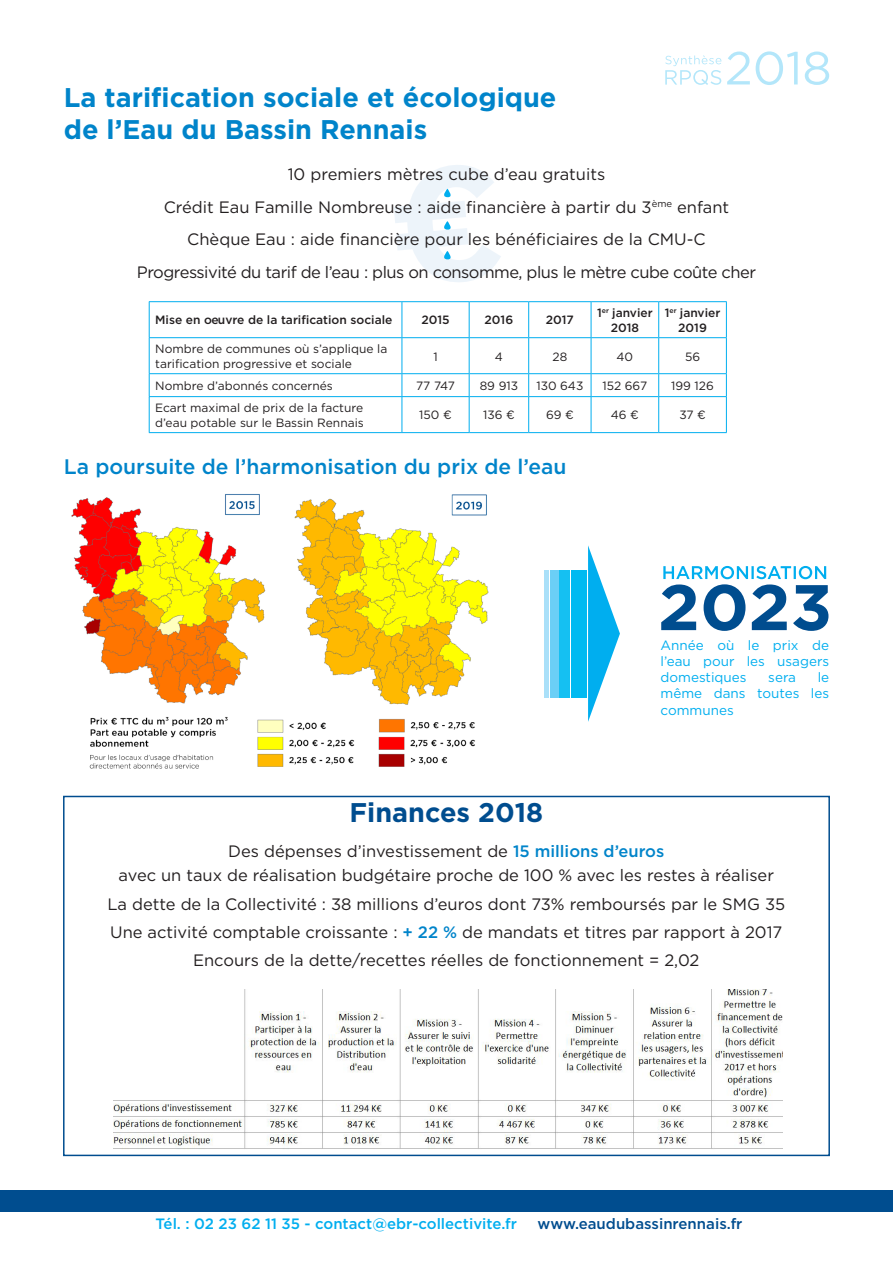
<style>
.page{position:relative;width:893px;height:1263px;background:#fff}
.page>*{position:absolute;margin:0;border:0;box-sizing:border-box;transform-origin:0 0}
.t1{font:700 27px/32.4px "Gotham";color:#0084ca}
.t2{font:700 27px "Gotham";color:#004d8f}
.t3{font:500 21px "Gotham";color:#0084ca}
.t4{font:16.5px/24px "Gotham";color:#231f20;text-align:center}
.t5{font:16.5px "Gotham";letter-spacing:-.03em;color:#231f20}
.t6{font:500 15px "Gotham";color:#00aeef}
.t7{font:500 15px "Gotham";color:#004d8f}
.t8{font:13.5px/16.2px "Gotham";color:#00aeef;text-align:justify}
.t9{font:12px/14.4px "Gotham";color:#231f20}
.t10{font:500 12px/14.4px "Gotham";color:#231f20;text-align:center}
.s1{font-weight:500;color:#0084ca}
</style>
<div class="page">
<div style="left:63px;top:796px;width:767px;height:360px;border:2px solid #004d8f"></div>
<img style="left:114px;top:989px;width:668px;height:161px">
<hr style="left:149px;top:301px;width:253px;height:1px;background:#00aeef">
<hr style="left:149px;top:302px;width:1px;height:35px;background:#00aeef">
<hr style="left:402px;top:301px;width:67px;height:1px;background:#00aeef">
<hr style="left:402px;top:302px;width:1px;height:35px;background:#00aeef">
<hr style="left:469px;top:301px;width:60px;height:1px;background:#00aeef">
<hr style="left:469px;top:302px;width:1px;height:35px;background:#00aeef">
<hr style="left:529px;top:301px;width:62px;height:1px;background:#00aeef">
<hr style="left:528px;top:302px;width:1px;height:35px;background:#00aeef">
<hr style="left:591px;top:301px;width:68px;height:1px;background:#00aeef">
<hr style="left:591px;top:302px;width:1px;height:35px;background:#00aeef">
<hr style="left:659px;top:301px;width:68px;height:1px;background:#00aeef">
<hr style="left:658px;top:302px;width:1px;height:35px;background:#00aeef">
<hr style="left:726px;top:302px;width:1px;height:35px;background:#00aeef">
<hr style="left:149px;top:337px;width:253px;height:1px;background:#00aeef">
<hr style="left:149px;top:338px;width:1px;height:35px;background:#00aeef">
<hr style="left:402px;top:337px;width:67px;height:1px;background:#00aeef">
<hr style="left:402px;top:338px;width:1px;height:35px;background:#00aeef">
<hr style="left:469px;top:337px;width:60px;height:1px;background:#00aeef">
<hr style="left:469px;top:338px;width:1px;height:35px;background:#00aeef">
<hr style="left:529px;top:337px;width:62px;height:1px;background:#00aeef">
<hr style="left:528px;top:338px;width:1px;height:35px;background:#00aeef">
<hr style="left:591px;top:337px;width:68px;height:1px;background:#00aeef">
<hr style="left:591px;top:338px;width:1px;height:35px;background:#00aeef">
<hr style="left:659px;top:337px;width:68px;height:1px;background:#00aeef">
<hr style="left:658px;top:338px;width:1px;height:35px;background:#00aeef">
<hr style="left:726px;top:338px;width:1px;height:35px;background:#00aeef">
<hr style="left:149px;top:373px;width:253px;height:1px;background:#00aeef">
<svg style="left:149px;top:374px;width:1px;height:22px"></svg>
<hr style="left:402px;top:373px;width:67px;height:1px;background:#00aeef">
<svg style="left:402px;top:374px;width:1px;height:22px"></svg>
<hr style="left:469px;top:373px;width:60px;height:1px;background:#00aeef">
<svg style="left:469px;top:374px;width:1px;height:22px"></svg>
<hr style="left:529px;top:373px;width:62px;height:1px;background:#00aeef">
<svg style="left:528px;top:374px;width:1px;height:22px"></svg>
<hr style="left:591px;top:373px;width:68px;height:1px;background:#00aeef">
<svg style="left:591px;top:374px;width:1px;height:22px"></svg>
<hr style="left:659px;top:373px;width:68px;height:1px;background:#00aeef">
<svg style="left:658px;top:374px;width:1px;height:22px"></svg>
<svg style="left:726px;top:374px;width:1px;height:22px"></svg>
<hr style="left:149px;top:396px;width:253px;height:1px;background:#00aeef">
<hr style="left:149px;top:397px;width:1px;height:35px;background:#00aeef">
<hr style="left:402px;top:396px;width:67px;height:1px;background:#00aeef">
<hr style="left:402px;top:397px;width:1px;height:35px;background:#00aeef">
<hr style="left:469px;top:396px;width:60px;height:1px;background:#00aeef">
<hr style="left:469px;top:397px;width:1px;height:35px;background:#00aeef">
<hr style="left:529px;top:396px;width:62px;height:1px;background:#00aeef">
<hr style="left:528px;top:397px;width:1px;height:35px;background:#00aeef">
<hr style="left:591px;top:396px;width:68px;height:1px;background:#00aeef">
<hr style="left:591px;top:397px;width:1px;height:35px;background:#00aeef">
<hr style="left:659px;top:396px;width:68px;height:1px;background:#00aeef">
<hr style="left:658px;top:397px;width:1px;height:35px;background:#00aeef">
<hr style="left:726px;top:397px;width:1px;height:35px;background:#00aeef">
<hr style="left:149px;top:432px;width:253px;height:1px;background:#00aeef">
<hr style="left:402px;top:432px;width:67px;height:1px;background:#00aeef">
<hr style="left:469px;top:432px;width:60px;height:1px;background:#00aeef">
<hr style="left:529px;top:432px;width:62px;height:1px;background:#00aeef">
<hr style="left:591px;top:432px;width:68px;height:1px;background:#00aeef">
<hr style="left:659px;top:432px;width:68px;height:1px;background:#00aeef">
<div style="left:0;top:1190px;width:893px;height:22px;background:#004d8f"></div>
<svg style="left:661px;top:566px;width:167px;height:65px"></svg>
<img style="left:71px;top:494px;width:418px;height:275px">
<svg style="left:588px;top:545px;width:32px;height:177px"></svg>
<div style="left:571px;top:570px;width:16px;height:127px;background:#00baf1"></div>
<div style="left:559px;top:570px;width:11px;height:127px;background:#15c0f2"></div>
<div style="left:550px;top:570px;width:8px;height:127px;background:#6bcff6"></div>
<div style="left:544px;top:570px;width:5px;height:127px;background:#aae0f9"></div>
<svg style="left:394px;top:165px;width:107px;height:117px"></svg>
<svg style="left:727px;top:51px;width:102px;height:34px"></svg>
<svg style="left:665px;top:55px;width:56px;height:30px"></svg>
<p class="t1" style="left:64px;top:81px;width:494px">La tarification sociale et écologique de l’Eau du Bassin Rennais</p>
<p class="t4" style="left:288px;top:162px;width:319px">10 premiers mètres cube d’eau gratuits</p>
<p class="t4" style="left:164px;top:195px;width:567px">Crédit Eau Famille Nombreuse : aide financière à partir du 3<sup>ème</sup> enfant</p>
<p class="t4" style="left:187px;top:227px;width:520px">Chèque Eau : aide financière pour les bénéficiaires de la CMU-C</p>
<p class="t5" style="left:137px;top:262px;width:621px">Progressivité du tarif de l’eau : plus on consomme, plus le mètre cube coûte cher</p>
<p class="t10" style="left:155px;top:313px;width:239px">Mise en oeuvre de la tarification sociale</p>
<p class="t10" style="left:421px;top:313px;width:30px">2015</p>
<p class="t10" style="left:485px;top:313px;width:30px">2016</p>
<p class="t10" style="left:546px;top:313px;width:30px">2017</p>
<p class="t10" style="left:597px;top:306px;width:57px">1<sup>er</sup> janvier<br>2018</p>
<p class="t10" style="left:665px;top:306px;width:57px">1<sup>er</sup> janvier<br>2019</p>
<p class="t9" style="left:155px;top:342px;width:234px">Nombre de communes où s’applique la tarification progressive et sociale</p>
<p class="t9" style="left:433px;top:349px;width:6px">1</p>
<p class="t9" style="left:495px;top:349px;width:10px">4</p>
<p class="t9" style="left:552px;top:349px;width:16px">28</p>
<p class="t9" style="left:617px;top:349px;width:18px">40</p>
<p class="t9" style="left:685px;top:349px;width:17px">56</p>
<p class="t9" style="left:155px;top:378px;width:179px">Nombre d’abonnés concernés</p>
<p class="t9" style="left:416px;top:378px;width:40px">77 747</p>
<p class="t9" style="left:480px;top:378px;width:40px">89 913</p>
<p class="t9" style="left:536px;top:378px;width:49px">130 643</p>
<p class="t9" style="left:602px;top:378px;width:46px">152 667</p>
<p class="t9" style="left:671px;top:378px;width:44px">199 126</p>
<p class="t9" style="left:155px;top:400px;width:210px">Ecart maximal de prix de la facture d’eau potable sur le Bassin Rennais</p>
<p class="t9" style="left:419px;top:408px;width:34px">150 €</p>
<p class="t9" style="left:483px;top:408px;width:33px">136 €</p>
<p class="t9" style="left:546px;top:408px;width:29px">69 €</p>
<p class="t9" style="left:611px;top:408px;width:30px">46 €</p>
<p class="t9" style="left:679px;top:408px;width:28px">37 €</p>
<p class="t3" style="left:64px;top:452px;width:504px">La poursuite de l’harmonisation du prix de l’eau</p>
<p class="t2" style="left:350px;top:794px;width:195px">Finances 2018</p>
<p class="t8" style="left:660px;top:636px;width:170px">Année où le prix de l’eau pour les usagers domestiques</p>
<p class="t8" style="left:660px;top:669px;width:170px;text-indent:157px">le même dans toutes les communes</p>
<p class="t8" style="left:768px;top:669px;width:29px">sera</p>
<p class="t4" style="left:119px;top:839px;width:657px">Des dépenses d’investissement de <span class="s1">15 millions d’euros<br></span>avec un taux de réalisation budgétaire proche de 100 % avec les restes à réaliser</p>
<p class="t4" style="left:107px;top:891px;width:679px">La dette de la Collectivité : 38 millions d’euros dont 73% remboursés par le SMG 35</p>
<p class="t4" style="left:110px;top:920px;width:674px">Une activité comptable croissante : <span class="s1">+ 22 %</span> de mandats et titres par rapport à 2017</p>
<p class="t4" style="left:193px;top:948px;width:508px">Encours de la dette/recettes réelles de fonctionnement = 2,02</p>
<p class="t6" style="left:156px;top:1214px;width:363px">Tél. : 02 23 62 11 35 - contact@ebr-collectivite.fr</p>
<p class="t7" style="left:538px;top:1214px;width:206px">www.eaudubassinrennais.fr</p>
</div>
